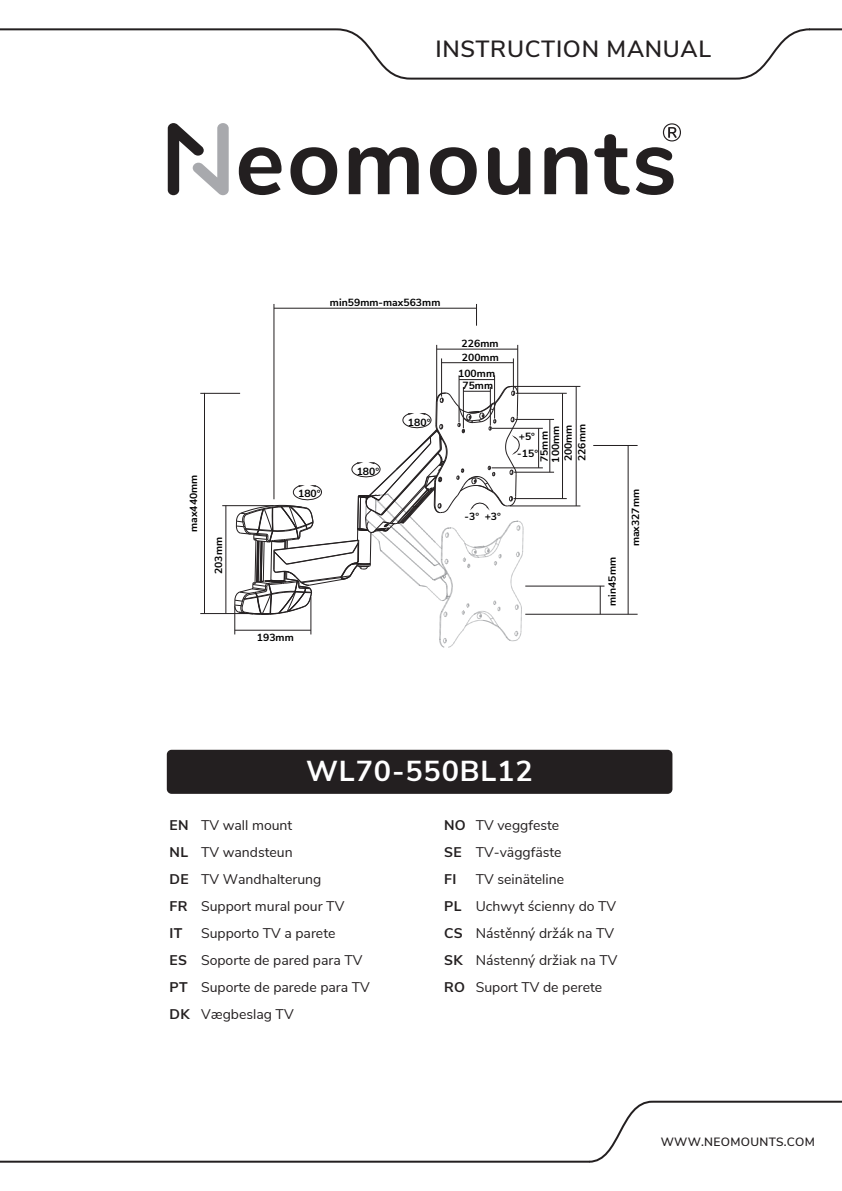
<style>
.page{position:relative;width:842px;height:1191px;background:#fff}
.page>*{position:absolute;margin:0;border:0;box-sizing:border-box;transform-origin:0 0}
.t1{font:700 28.8px "Nunito Sans";letter-spacing:.03em;color:#fff}
.t2{font:600 23.4px "Nunito Sans";letter-spacing:.03em;color:#231f20}
.t3{font:14px/27px "Nunito Sans";color:#231f20}
.t4{font:700 14px/27px "Nunito Sans";letter-spacing:.03em;color:#231f20}
.t5{font:600 12px "Nunito Sans";letter-spacing:.03em;color:#231f20}
.t6{font:700 10.4px/11.2px "Nunito Sans";letter-spacing:.005em;color:#000001}
</style>
<div class="page">
<div style="left:168px;top:750px;width:504px;height:43px;background:#231f20;border-radius:4px"></div>
<div style="left:167px;top:750px;width:505px;height:44px;border:1px solid #231f20;border-radius:4px"></div>
<svg style="left:0;top:1100px;width:842px;height:63px"></svg>
<svg style="left:0;top:28px;width:842px;height:52px"></svg>
<svg style="left:636px;top:147px;width:38px;height:48px"></svg>
<svg style="left:663px;top:123px;width:18px;height:18px"></svg>
<svg style="left:168px;top:123px;width:61px;height:72px"></svg>
<svg style="left:349px;top:147px;width:70px;height:47px"></svg>
<svg style="left:290px;top:147px;width:47px;height:48px"></svg>
<svg style="left:430px;top:147px;width:47px;height:48px"></svg>
<svg style="left:594px;top:134px;width:36px;height:61px"></svg>
<svg style="left:544px;top:147px;width:43px;height:47px"></svg>
<svg style="left:488px;top:147px;width:42px;height:48px"></svg>
<svg style="left:239px;top:147px;width:43px;height:48px"></svg>
<hr style="left:222px;top:505px;width:52px;height:1px;background:#231f20">
<hr style="left:200px;top:613px;width:76px;height:1px;background:#231f20">
<hr style="left:225px;top:505px;width:1px;height:108px;background:#231f20">
<hr style="left:204px;top:393px;width:1px;height:220px;background:#231f20">
<hr style="left:274px;top:304px;width:1px;height:195px;background:#231f20">
<svg style="left:476px;top:304px;width:1px;height:22px"></svg>
<hr style="left:274px;top:308px;width:202px;height:1px;background:#231f20">
<hr style="left:492px;top:467px;width:51px;height:1px;background:#231f20">
<hr style="left:492px;top:428px;width:51px;height:1px;background:#231f20">
<hr style="left:538px;top:428px;width:1px;height:40px;background:#231f20">
<hr style="left:515px;top:419px;width:39px;height:1px;background:#231f20">
<hr style="left:514px;top:472px;width:40px;height:1px;background:#231f20">
<hr style="left:549px;top:419px;width:1px;height:53px;background:#231f20">
<hr style="left:513px;top:498px;width:54px;height:1px;background:#231f20">
<hr style="left:516px;top:393px;width:51px;height:1px;background:#231f20">
<hr style="left:562px;top:393px;width:1px;height:105px;background:#231f20">
<hr style="left:513px;top:386px;width:67px;height:1px;background:#231f20">
<hr style="left:510px;top:505px;width:70px;height:1px;background:#231f20">
<hr style="left:576px;top:386px;width:1px;height:120px;background:#231f20">
<hr style="left:459px;top:375px;width:1px;height:47px;background:#231f20">
<hr style="left:494px;top:375px;width:1px;height:43px;background:#231f20">
<hr style="left:459px;top:379px;width:36px;height:1px;background:#231f20">
<hr style="left:441px;top:358px;width:1px;height:38px;background:#231f20">
<hr style="left:513px;top:358px;width:1px;height:32px;background:#231f20">
<hr style="left:442px;top:362px;width:71px;height:1px;background:#231f20">
<hr style="left:436px;top:345px;width:1px;height:56px;background:#231f20">
<hr style="left:517px;top:345px;width:1px;height:48px;background:#231f20">
<hr style="left:437px;top:349px;width:81px;height:1px;background:#231f20">
<hr style="left:525px;top:585px;width:79px;height:1px;background:#231f20">
<hr style="left:525px;top:614px;width:113px;height:1px;background:#231f20">
<hr style="left:593px;top:445px;width:45px;height:1px;background:#231f20">
<hr style="left:200px;top:393px;width:40px;height:1px;background:#231f20">
<svg style="left:600px;top:586px;width:1px;height:28px"></svg>
<hr style="left:628px;top:445px;width:1px;height:169px;background:#231f20">
<svg style="left:234px;top:385px;width:290px;height:263px"></svg>
<h2 class="t2" style="left:435px;top:32px;width:277px">INSTRUCTION MANUAL</h2>
<p class="t6" style="left:187px;top:532px;width:59px;rotate:-90deg">max440mm</p>
<p class="t6" style="left:212px;top:574px;width:38px;rotate:-90deg">203mm</p>
<p class="t6" style="left:330px;top:297px;width:112px">min59mm-max563mm</p>
<p class="t6" style="left:298px;top:487px;width:24px">180°</p>
<p class="t6" style="left:357px;top:465px;width:24px">180°</p>
<p class="t6" style="left:408px;top:416px;width:24px">180°</p>
<p class="t6" style="left:461px;top:337px;width:38px">226mm</p>
<p class="t6" style="left:462px;top:351px;width:38px">200mm</p>
<p class="t6" style="left:458px;top:367px;width:38px">100mm</p>
<p class="t6" style="left:462px;top:379px;width:32px">75mm</p>
<p class="t6" style="left:538px;top:463px;width:38px;rotate:-90deg">75mm<br>100mm</p>
<p class="t6" style="left:561px;top:461px;width:39px;line-height:13.6px;rotate:-90deg">200mm<br>226mm</p>
<p class="t6" style="left:519px;top:430px;width:18px">+5°</p>
<p class="t6" style="left:517px;top:447px;width:22px">-15°</p>
<p class="t6" style="left:485px;top:510px;width:18px">+3°</p>
<p class="t6" style="left:464px;top:510px;width:16px">-3°</p>
<p class="t6" style="left:257px;top:631px;width:38px">193mm</p>
<p class="t6" style="left:606px;top:605px;width:50px;rotate:-90deg">min45mm</p>
<p class="t6" style="left:629px;top:546px;width:59px;rotate:-90deg">max327mm</p>
<h1 class="t1" style="left:306px;top:750px;width:228px">WL70-550BL12</h1>
<p class="t4" style="left:170px;top:810px;width:21px;text-align:justify">EN NL DE FR</p>
<p class="t4" style="left:170px;top:918px;width:14px">IT</p>
<p class="t4" style="left:170px;top:945px;width:22px">ES<br>PT<br>DK</p>
<p class="t3" style="left:201px;top:810px;width:170px">TV wall mount<br>TV wandsteun<br>TV Wandhalterung<br>Support mural pour TV<br>Supporto TV a parete<br>Soporte de pared para TV<br>Suporte de parede para TV<br>Vægbeslag TV</p>
<p class="t4" style="left:444px;top:810px;width:23px">NO<br>SE<br>FI<br>PL<br>CS<br>SK<br>RO</p>
<p class="t3" style="left:476px;top:810px;width:143px">TV veggfeste<br>TV-väggfäste<br>TV seinäteline<br>Uchwyt ścienny do TV<br>Nástěnný držák na TV<br>Nástenný držiak na TV<br>Suport TV de perete</p>
<p class="t5" style="left:661px;top:1133px;width:156px">WWW.NEOMOUNTS.COM</p>
</div>
